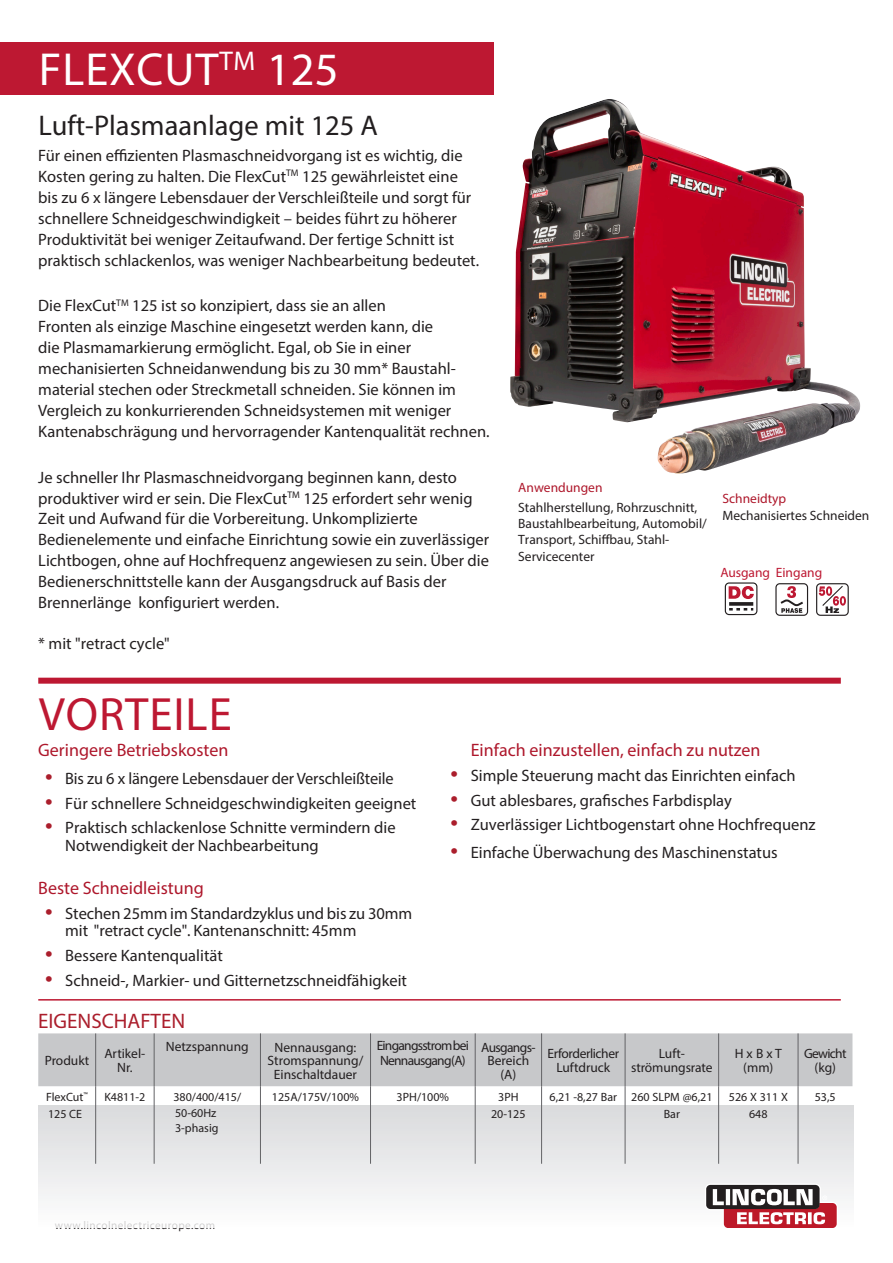
<style>
.page{position:relative;width:893px;height:1263px;background:#fff}
.page>*{position:absolute;margin:0;border:0;box-sizing:border-box;transform-origin:0 0}
._04-Main_Text{font:46.8px "Myriad Pro";letter-spacing:.02em;color:#bd1832}
.t1{font:46.5px "Myriad Pro";letter-spacing:.02em;color:#fff}
.t2{font:28.5px "Myriad Pro";color:#231f20}
.t3{font:21px "Myriad Pro";color:#ab1e2c}
._04-Main_Text-2{font:18px "Myriad Pro";color:#ae172b}
.t4{font:16.5px/21px "Myriad Pro";color:#231f20}
._04-Main_Text-3{font:13.5px/16.2px "Myriad Pro";color:#231f20;text-align:center}
._04-Main_Text-4{font:13.5px/15px "Myriad Pro";letter-spacing:-.055em;color:#231f20}
._04-Main_Text-5{font:13.5px/13.5px "Myriad Pro";letter-spacing:-.03em;color:#231f20;text-align:center}
._04-Main_Text-6{font:13.5px/13.5px "Myriad Pro";letter-spacing:-.045em;color:#231f20;text-align:center}
._04-Main_Text-7{font:13.5px "Myriad Pro";letter-spacing:-.005em;color:#bd1832}
._04-Main_Text-8{font:13.5px "Myriad Pro";color:#ae172b}
._04-Main_Text-9{font:13.5px "Myriad Pro";letter-spacing:-.05em;color:#231f20}
.t5{font:12px/15.5px "Myriad Pro";color:#231f20;text-align:center}
.pagina{font:11.25px "Myriad Pro";letter-spacing:.035em;color:#231f20}
.s1{color:#ae172b}
.s2{font-size:27px;color:#ab1e2c}
</style>
<div class="page">
<div style="left:0;top:42px;width:494px;height:52px;background:#bd1832"></div>
<img style="left:510px;top:100px;width:339px;height:374px">
<div style="left:725px;top:582px;width:32px;height:33px;border:1px solid #231f20;border-radius:4px"></div>
<svg style="left:729px;top:586px;width:25px;height:13px"></svg>
<svg style="left:729px;top:602px;width:24px;height:4px"></svg>
<svg style="left:729px;top:608px;width:24px;height:2px"></svg>
<div style="left:775px;top:583px;width:33px;height:33px;border:1px solid #231f20;border-radius:4px"></div>
<svg style="left:780px;top:586px;width:23px;height:27px"></svg>
<div style="left:816px;top:583px;width:33px;height:33px;border:1px solid #231f20;border-radius:4px"></div>
<svg style="left:819px;top:585px;width:27px;height:28px"></svg>
<div style="left:38px;top:678px;width:803px;height:6px;background:#bd1832"></div>
<hr style="left:38px;top:999px;width:803px;height:1px;background:#bd1832">
<div style="left:38px;top:1105px;width:815px;height:122px;background:linear-gradient(to bottom,#d9d9dc,#fdfdfd)"></div>
<div style="left:38px;top:1033px;width:814px;height:53px;background:#c7c8ca"></div>
<hr style="left:95px;top:1086px;width:1px;height:78px;background:#636366">
<hr style="left:154px;top:1086px;width:1px;height:78px;background:#636366">
<hr style="left:260px;top:1086px;width:1px;height:78px;background:#636366">
<hr style="left:370px;top:1086px;width:1px;height:78px;background:#636366">
<hr style="left:475px;top:1086px;width:1px;height:78px;background:#636366">
<hr style="left:541px;top:1086px;width:1px;height:78px;background:#636366">
<hr style="left:625px;top:1086px;width:1px;height:78px;background:#636366">
<hr style="left:718px;top:1086px;width:1px;height:78px;background:#636366">
<hr style="left:798px;top:1086px;width:1px;height:78px;background:#636366">
<hr style="left:95px;top:1033px;width:1px;height:53px;background:#636366">
<hr style="left:154px;top:1033px;width:1px;height:53px;background:#636366">
<hr style="left:260px;top:1033px;width:1px;height:53px;background:#636366">
<hr style="left:370px;top:1033px;width:1px;height:53px;background:#636366">
<hr style="left:475px;top:1033px;width:1px;height:53px;background:#636366">
<hr style="left:541px;top:1033px;width:1px;height:53px;background:#636366">
<hr style="left:625px;top:1033px;width:1px;height:53px;background:#636366">
<hr style="left:718px;top:1033px;width:1px;height:53px;background:#636366">
<hr style="left:798px;top:1033px;width:1px;height:53px;background:#636366">
<svg style="left:705px;top:1183px;width:133px;height:44px"></svg>
<p class="t1" style="left:39px;top:41px;width:301px">FLEXCUT<sup>TM</sup> 125</p>
<p class="t2" style="left:38px;top:108px;width:341px">Luft-Plasmaanlage mit 125 A</p>
<p class="t4" style="left:38px;top:144px;width:442px">Für einen effizienten Plasmaschneidvorgang ist es wichtig, die Kosten gering zu halten. Die FlexCut<sup>TM</sup> 125 gewährleistet eine bis zu 6 x längere Lebensdauer der Verschleißteile und sorgt für schnellere Schneidgeschwindigkeit – beides führt zu höherer Produktivität bei weniger Zeitaufwand. Der fertige Schnitt ist praktisch schlackenlos, was weniger Nachbearbeitung bedeutet.</p>
<p class="t4" style="left:38px;top:295px;width:453px">Die FlexCut<sup>TM</sup> 125 ist so konzipiert, dass sie an allen<br>Fronten als einzige Maschine eingesetzt werden kann, die<br>die Plasmamarkierung ermöglicht. Egal, ob Sie in einer mechanisierten Schneidanwendung bis zu 30 mm* Baustahl&shy;material stechen oder Streckmetall schneiden. Sie können im Vergleich zu konkurrierenden Schneidsystemen mit weniger Kantenabschrägung und hervorragender Kantenqualität rechnen.</p>
<p class="t4" style="left:38px;top:466px;width:452px">Je schneller Ihr Plasmaschneidvorgang beginnen kann, desto produktiver wird er sein. Die FlexCut<sup>TM</sup> 125 erfordert sehr wenig Zeit und Aufwand für die Vorbereitung. Unkomplizierte Bedienelemente und einfache Einrichtung sowie ein zuverlässiger Lichtbogen, ohne auf Hochfrequenz angewiesen zu sein. Über die Bedienerschnittstelle kann der Ausgangsdruck auf Basis der Brennerlänge konfiguriert werden.</p>
<p class="t4" style="left:38px;top:633px;width:133px">* mit "retract cycle"</p>
<p class="_04-Main_Text" style="left:39px;top:685px;width:194px">VORTEILE</p>
<p class="_04-Main_Text-8" style="left:518px;top:479px;width:86px">Anwendungen</p>
<p class="_04-Main_Text-3" style="left:518px;top:499px;width:190px;text-align:left">Stahlherstellung, Rohrzuschnitt,<br>Baustahlbearbeitung, Automobil/<br>Transport, Schiffbau, Stahl-<br>Servicecenter</p>
<p class="_04-Main_Text-3" style="left:722px;top:491px;width:148px;text-align:left"><span class="s1">Schneidtyp<br></span>Mechanisiertes Schneiden</p>
<p class="_04-Main_Text-7" style="left:720px;top:564px;width:103px">Ausgang Eingang</p>
<p class="_04-Main_Text-2" style="left:38px;top:739px;width:192px">Geringere Betriebskosten</p>
<p class="t4" style="left:45px;top:768px;width:350px"><span class="s2">•</span> Bis zu 6 x längere Lebensdauer der Verschleißteile</p>
<p class="t4" style="left:45px;top:792px;width:373px"><span class="s2">•</span> Für schnellere Schneidgeschwindigkeiten geeignet</p>
<p class="t4" style="left:65px;top:819px;width:332px;line-height:18px;text-indent:-20px"><span class="s2">•</span> Praktisch schlackenlose Schnitte vermindern die<br>Notwendigkeit der Nachbearbeitung</p>
<p class="_04-Main_Text-2" style="left:38px;top:877px;width:167px">Beste Schneidleistung</p>
<p class="t4" style="left:65px;top:904px;width:348px;line-height:17.2px;text-indent:-20px"><span class="s2">•</span> Stechen 25mm im Standardzyklus und bis zu 30mm mit "retract cycle". Kantenanschnitt: 45mm</p>
<p class="t4" style="left:45px;top:945px;width:179px"><span class="s2">•</span> Bessere Kantenqualität</p>
<p class="t4" style="left:45px;top:969px;width:364px"><span class="s2">•</span> Schneid-, Markier- und Gitternetzschneidfähigkeit</p>
<p class="t3" style="left:38px;top:1008px;width:148px">EIGENSCHAFTEN</p>
<p class="_04-Main_Text-2" style="left:471px;top:739px;width:291px">Einfach einzustellen, einfach zu nutzen</p>
<p class="t4" style="left:450px;top:765px;width:347px"><span class="s2">•</span> Simple Steuerung macht das Einrichten einfach</p>
<p class="t4" style="left:450px;top:789px;width:283px"><span class="s2">•</span> Gut ablesbares, grafisches Farbdisplay</p>
<p class="t4" style="left:450px;top:814px;width:367px"><span class="s2">•</span> Zuverlässiger Lichtbogenstart ohne Hochfrequenz</p>
<p class="t4" style="left:450px;top:842px;width:329px"><span class="s2">•</span> Einfache Überwachung des Maschinenstatus</p>
<p class="_04-Main_Text-3" style="left:45px;top:1052px;width:46px">Produkt</p>
<p class="_04-Main_Text-3" style="left:104px;top:1047px;width:43px;line-height:13.5px">Artikel-<br>Nr.</p>
<p class="_04-Main_Text-3" style="left:166px;top:1038px;width:84px">Netzspannung</p>
<p class="_04-Main_Text-3" style="left:268px;top:1040px;width:97px;line-height:13.5px">Nennausgang:<br>Stromspannung/<br>Einschaltdauer</p>
<p class="_04-Main_Text-4" style="left:377px;top:1038px;width:94px">Eingangsstrom bei<br>Nennausgang(A)</p>
<p class="_04-Main_Text-6" style="left:481px;top:1040px;width:56px">Ausgangs-<br>Bereich (A)</p>
<p class="_04-Main_Text-5" style="left:548px;top:1047px;width:73px">Erforderlicher<br>Luftdruck</p>
<p class="_04-Main_Text-3" style="left:631px;top:1047px;width:83px;line-height:13.5px">Luft&shy;strömungsrate</p>
<p class="_04-Main_Text-3" style="left:735px;top:1046px;width:49px">H x B x T</p>
<p class="_04-Main_Text-3" style="left:743px;top:1059px;width:32px">(mm)</p>
<p class="_04-Main_Text-9" style="left:804px;top:1045px;width:44px">Gewicht</p>
<p class="_04-Main_Text-3" style="left:814px;top:1059px;width:23px">(kg)</p>
<p class="t5" style="left:46px;top:1089px;width:43px">FlexCut<sup>™</sup></p>
<p class="t5" style="left:48px;top:1106px;width:35px">125 CE</p>
<p class="t5" style="left:104px;top:1089px;width:42px">K4811-2</p>
<p class="t5" style="left:173px;top:1089px;width:69px;text-align:left">380/400/415/<br>50-60Hz<br>3-phasig</p>
<p class="t5" style="left:272px;top:1089px;width:89px">125A/175V/100%</p>
<p class="t5" style="left:397px;top:1089px;width:54px">3PH/100%</p>
<p class="t5" style="left:498px;top:1089px;width:22px">3PH</p>
<p class="t5" style="left:491px;top:1106px;width:36px">20-125</p>
<p class="t5" style="left:550px;top:1089px;width:69px">6,21 -8,27 Bar</p>
<p class="t5" style="left:631px;top:1089px;width:83px;line-height:16.5px">260 SLPM @6,21<br>Bar</p>
<p class="t5" style="left:729px;top:1089px;width:61px;line-height:16.5px">526 X 311 X<br>648</p>
<p class="t5" style="left:815px;top:1089px;width:22px">53,5</p>
<p class="pagina" style="left:55px;top:1219px;width:162px">www.lincolnelectriceurope.com</p>
</div>
